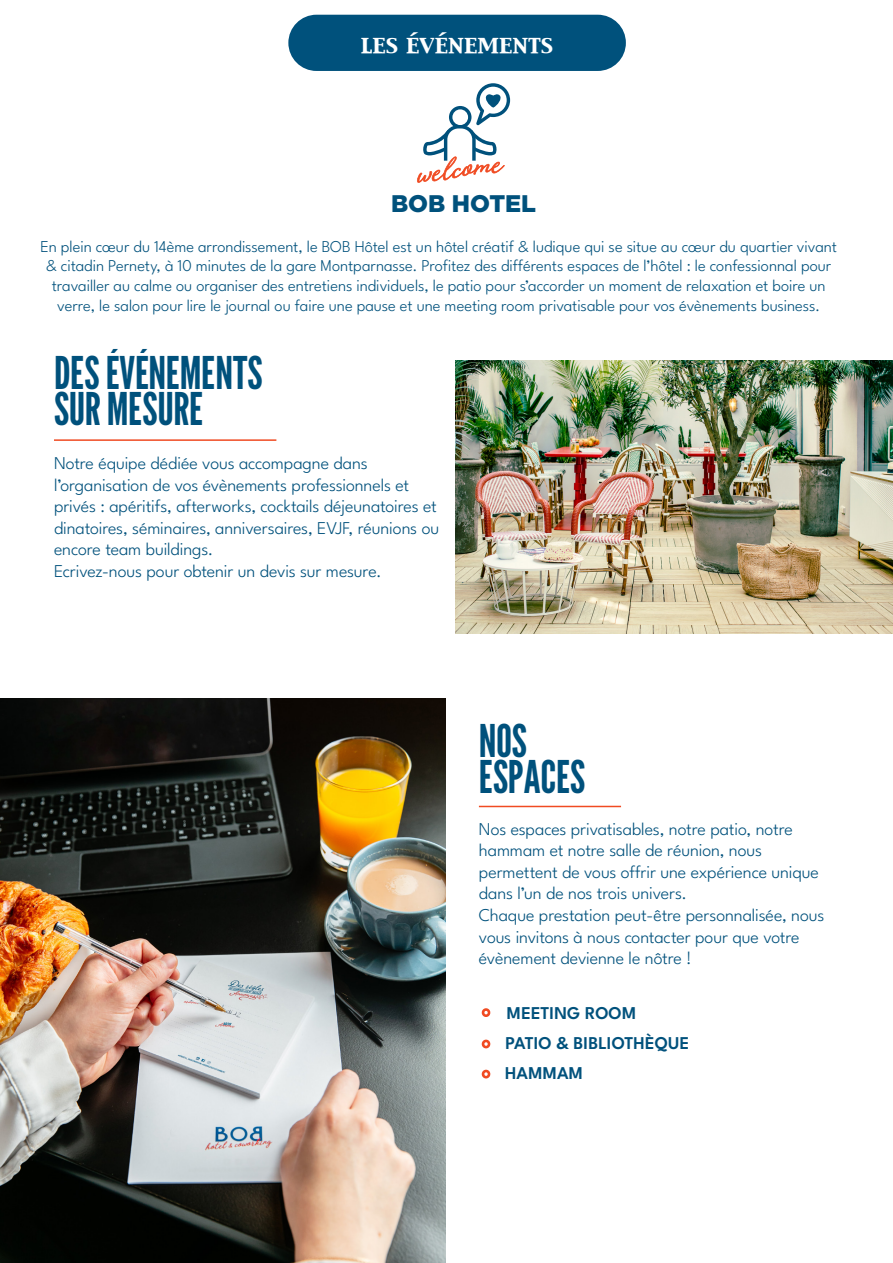
<style>
.page{position:relative;width:893px;height:1263px;background:#fff}
.page>*{position:absolute;margin:0;border:0;box-sizing:border-box;transform-origin:0 0}
.t1{font:45px/36px "League Gothic";letter-spacing:-.01em;color:#00517c}
.t2{font:900 24px "Gotham";color:#00517c}
.t3{font:22.5px "Capitals";letter-spacing:.005em;color:#fff}
.t4{font:300 18px/21.6px "League Spartan";letter-spacing:-.01em;color:#00517c}
.t5{font:600 18px "League Spartan";letter-spacing:.01em;color:#00517c}
.Style_de_paragraphe{font:300 16.5px/19.8px "League Spartan";letter-spacing:-.005em;color:#00517c;text-align:center}
</style>
<div class="page">
<div style="left:288px;top:15px;width:338px;height:56px;background:#00517c;border-radius:28px"></div>
<img style="left:456px;top:360px;width:437px;height:274px">
<svg style="left:417px;top:83px;width:93px;height:100px"></svg>
<hr style="left:54px;top:439px;width:222px;height:2px;background:#f04b22">
<hr style="left:479px;top:806px;width:142px;height:1px;background:#f04b22">
<img style="left:0;top:698px;width:445px;height:565px">
<svg style="left:481px;top:1008px;width:10px;height:9px"></svg>
<svg style="left:481px;top:1039px;width:10px;height:10px"></svg>
<svg style="left:481px;top:1069px;width:10px;height:10px"></svg>
<p class="t3" style="left:361px;top:28px;width:194px">LES ÉVÉNEMENTS</p>
<p class="t2" style="left:391px;top:190px;width:147px">BOB HOTEL</p>
<p class="Style_de_paragraphe" style="left:41px;top:235px;width:798px">En plein cœur du 14ème arrondissement, le BOB Hôtel est un hôtel créatif &amp; ludique qui se situe au cœur du quartier vivant &amp; citadin Pernety, à 10 minutes de la gare Montparnasse. Profitez des différents espaces de l’hôtel : le confessionnal pour travailler au calme ou organiser des entretiens individuels, le patio pour s’accorder un moment de relaxation et boire un verre, le salon pour lire le journal ou faire une pause et une meeting room privatisable pour vos évènements business.</p>
<p class="t1" style="left:54px;top:353px;width:210px">DES ÉVÉNEMENTS<br>SUR MESURE</p>
<p class="t4" style="left:54px;top:450px;width:387px">Notre équipe dédiée vous accompagne dans l’organisation de vos évènements professionnels et privés : apéritifs, afterworks, cocktails déjeunatoires et dinatoires, séminaires, anniversaires, EVJF, réunions ou encore team buildings.</p>
<p class="t4" style="left:54px;top:558px;width:329px">Ecrivez-nous pour obtenir un devis sur mesure.</p>
<p class="t1" style="left:479px;top:721px;width:50px">NOS</p>
<p class="t1" style="left:479px;top:757px;width:108px">ESPACES</p>
<p class="t4" style="left:479px;top:816px;width:342px">Nos espaces privatisables, notre patio, notre hammam et notre salle de réunion, nous permettent de vous offrir une expérience unique dans l’un de nos trois univers.</p>
<p class="t4" style="left:479px;top:902px;width:347px">Chaque prestation peut-être personnalisée, nous vous invitons à nous contacter pour que votre évènement devienne le nôtre !</p>
<p class="t5" style="left:507px;top:999px;width:131px">MEETING ROOM</p>
<p class="t5" style="left:505px;top:1029px;width:185px">PATIO &amp; BIBLIOTHÈQUE</p>
<p class="t5" style="left:505px;top:1059px;width:79px">HAMMAM</p>
</div>
